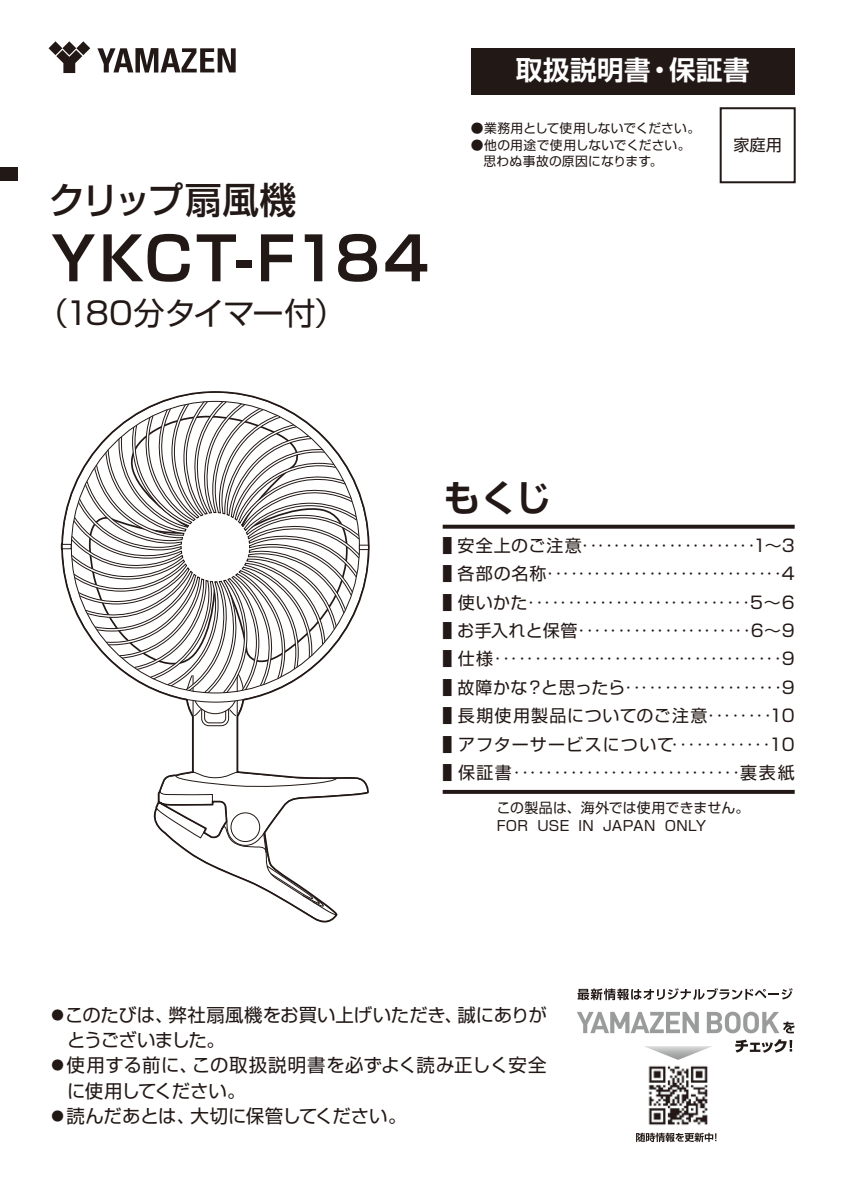
<style>
.page{position:relative;width:842px;height:1191px;background:#fff}
.page>*{position:absolute;margin:0;border:0;box-sizing:border-box;transform-origin:0 0}
.t1{font:700 59.6px "Shin Go Pro De";letter-spacing:.025em;color:#221815}
.t2{font:500 36.8px "Shin Go Pro";letter-spacing:-.045em;color:#221815}
.t3{font:700 36.8px "Shin Go Pro De";color:#221815}
.t4{font:31.2px "Shin Go Pro";letter-spacing:-.02em;color:#221815}
.t5{font:700 26.6px "Shin Go Pro De";letter-spacing:.02em;color:#fff}
.t6{font:18.4px/25.4px "Shin Go Pro";letter-spacing:-.005em;color:#221815}
.t7{font:17px/28.4px "Shin Go Pro";letter-spacing:.06em;color:#221815;text-align:justify}
.t8{font:16.2px "Shin Go Pro";color:#221815}
.t9{font:13.8px/18.4px "Shin Go Pro";letter-spacing:.02em;color:#221815}
.t10{font:12.8px/16.2px "Shin Go Pro";letter-spacing:.01em;color:#221815}
.t11{font:12.8px "Shin Go Pro";letter-spacing:-.015em;color:#221815}
</style>
<div class="page">
<svg style="left:60px;top:391px;width:310px;height:532px"></svg>
<div style="left:720px;top:107px;width:76px;height:76px;border:2px solid #221815"></div>
<svg style="left:49px;top:41px;width:41px;height:32px"></svg>
<svg style="left:97px;top:48px;width:139px;height:25px"></svg>
<div style="left:471px;top:48px;width:324px;height:46px;background:#221815"></div>
<img style="left:648px;top:1065px;width:60px;height:61px">
<svg style="left:636px;top:1132px;width:80px;height:10px"></svg>
<svg style="left:577px;top:1012px;width:122px;height:21px"></svg>
<svg style="left:577px;top:988px;width:215px;height:12px"></svg>
<svg style="left:707px;top:1011px;width:88px;height:22px"></svg>
<svg style="left:735px;top:1039px;width:57px;height:13px"></svg>
<svg style="left:644px;top:1046px;width:68px;height:14px"></svg>
<svg style="left:443px;top:790px;width:352px;height:4px"></svg>
<hr style="left:443px;top:525px;width:352px;height:3px;background:#221815">
<div style="left:0;top:168px;width:17px;height:13px;background:#221815"></div>
<h3 class="t5" style="left:516px;top:48px;width:235px">取扱説明書・保証書</h3>
<h2 class="t2" style="left:49px;top:170px;width:249px">クリップ扇風機</h2>
<h1 class="t1" style="left:51px;top:210px;width:380px">YKCT-F184</h1>
<h3 class="t4" style="left:37px;top:287px;width:310px">（180分タイマー付）</h3>
<p class="t11" style="left:471px;top:118px;width:231px">●業務用として使用しないでください。</p>
<p class="t10" style="left:471px;top:135px;width:221px">●他の用途で使用しないでください。　思わぬ事故の原因になります。</p>
<p class="t8" style="left:733px;top:131px;width:50px">家庭用</p>
<h2 class="t3" style="left:443px;top:468px;width:109px">もくじ</h2>
<p class="t7" style="left:443px;top:529px;width:353px">▌安全上のご注意‥‥‥‥‥‥‥‥‥‥‥1～3 ▌各部の名称‥‥‥‥‥‥‥‥‥‥‥‥‥‥‥4 ▌使いかた‥‥‥‥‥‥‥‥‥‥‥‥‥‥5～6 ▌お手入れと保管‥‥‥‥‥‥‥‥‥‥‥6～9 ▌仕様‥‥‥‥‥‥‥‥‥‥‥‥‥‥‥‥‥‥9 ▌故障かな？と思ったら‥‥‥‥‥‥‥‥‥‥9 ▌長期使用製品についてのご注意‥‥‥‥10 ▌アフターサービスについて‥‥‥‥‥‥10 ▌保証書‥‥‥‥‥‥‥‥‥‥‥‥‥‥裏表紙</p>
<p class="t9" style="left:497px;top:796px;width:254px">この製品は、海外では使用できません。<br>FOR USE IN JAPAN ONLY</p>
<p class="t6" style="left:67px;top:999px;width:481px;text-indent:-19px">●このたびは、弊社扇風機をお買い上げいただき、誠にありがとうございました。</p>
<p class="t6" style="left:67px;top:1050px;width:481px;text-indent:-19px">●使用する前に、この取扱説明書を必ずよく読み正しく安全に使用してください。</p>
<p class="t6" style="left:49px;top:1101px;width:359px">●読んだあとは、大切に保管してください。</p>
</div>
